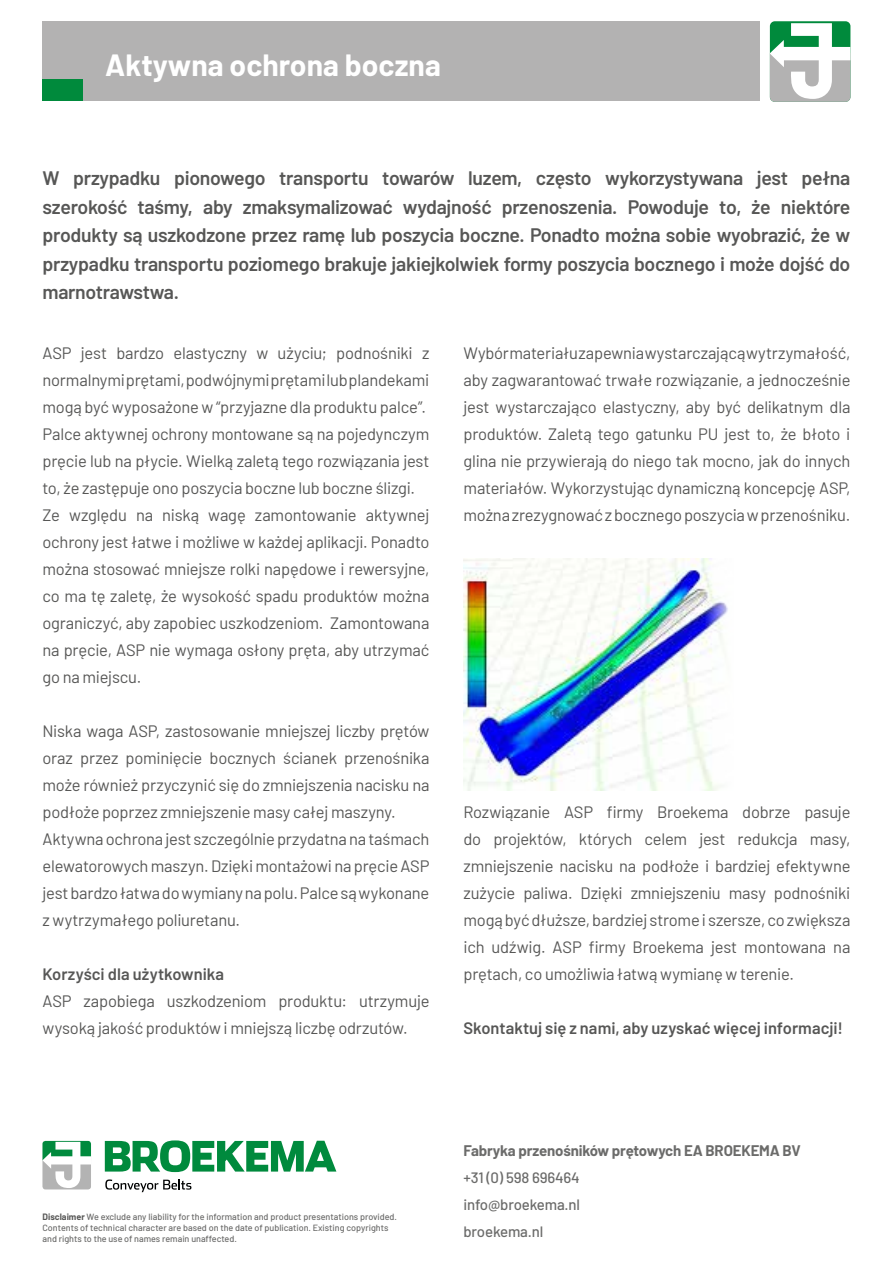
<style>
.page{position:relative;width:893px;height:1263px;background:#fff}
.page>*{position:absolute;margin:0;border:0;box-sizing:border-box;transform-origin:0 0}
.t1{font:700 30px "Barlow";color:#fff}
.t2{font:600 19.5px/28.5px "Barlow";letter-spacing:-.015em;color:#575756;text-align:justify}
.t3{font:16.5px/27px "Barlow";letter-spacing:-.01em;color:#575756}
.t4{font:600 16.5px "Barlow";color:#575756}
.t5{font:500 15px/27px "Barlow";letter-spacing:-.01em;color:#6b6b6a;text-align:justify}
.t6{font:700 15px "Barlow";letter-spacing:-.01em;color:#6b6b6a}
.t7{font:500 9px/10.8px "Barlow";color:#6b6b6a}
.s1{font-weight:700;color:#575756}
</style>
<div class="page">
<img style="left:463px;top:558px;width:265px;height:233px">
<div style="left:43px;top:21px;width:717px;height:80px;background:#b3b2b2"></div>
<div style="left:43px;top:79px;width:40px;height:22px;background:#008a3c"></div>
<div style="left:770px;top:21px;width:80px;height:81px;background:#008a3c;border-radius:5px"></div>
<svg style="left:770px;top:23px;width:80px;height:79px"></svg>
<svg style="left:42px;top:1141px;width:49px;height:48px"></svg>
<svg style="left:105px;top:1140px;width:231px;height:32px"></svg>
<svg style="left:105px;top:1179px;width:86px;height:13px"></svg>
<h1 class="t1" style="left:105px;top:43px;width:337px">Aktywna ochrona boczna</h1>
<p class="t2" style="left:43px;top:162px;width:809px">W przypadku pionowego transportu towarów luzem, często wykorzystywana jest pełna szerokość taśmy, aby zmaksymalizować wydajność przenoszenia. Powoduje to, że niektóre produkty są uszkodzone przez ramę lub poszycia boczne. Ponadto można sobie wyobrazić, że w przypadku transportu poziomego brakuje jakiejkolwiek formy poszycia bocznego i może dojść do marnotrawstwa.</p>
<p class="t3" style="left:43px;top:338px;width:388px">ASP jest bardzo elastyczny w użyciu; podnośniki z normalnymi prętami, podwójnymi prętami lub plandekami mogą być wyposażone w “przyjazne dla produktu palce”.<br>Palce aktywnej ochrony montowane są na pojedynczym pręcie lub na płycie. Wielką zaletą tego rozwiązania jest to, że zastępuje ono poszycia boczne lub boczne ślizgi.<br>Ze względu na niską wagę zamontowanie aktywnej ochrony jest łatwe i możliwe w każdej aplikacji. Ponadto można stosować mniejsze rolki napędowe i rewersyjne, co ma tę zaletę, że wysokość spadu produktów można ograniczyć, aby zapobiec uszkodzeniom. Zamontowana na pręcie, ASP nie wymaga osłony pręta, aby utrzymać go na miejscu.</p>
<p class="t3" style="left:43px;top:716px;width:388px">Niska waga ASP, zastosowanie mniejszej liczby prętów oraz przez pominięcie bocznych ścianek przenośnika może również przyczynić się do zmniejszenia nacisku na podłoże poprzez zmniejszenie masy całej maszyny.<br>Aktywna ochrona jest szczególnie przydatna na taśmach elewatorowych maszyn. Dzięki montażowi na pręcie ASP jest bardzo łatwa do wymiany na polu. Palce są wykonane z wytrzymałego poliuretanu.</p>
<p class="t4" style="left:43px;top:962px;width:183px">Korzyści dla użytkownika</p>
<p class="t3" style="left:43px;top:986px;width:388px">ASP zapobiega uszkodzeniom produktu: utrzymuje wysoką jakość produktów i mniejszą liczbę odrzutów.</p>
<p class="t3" style="left:463px;top:338px;width:388px;text-align:justify">Wybór materiału zapewnia wystarczającą wytrzymałość, aby zagwarantować trwałe rozwiązanie, a jednocześnie jest wystarczająco elastyczny, aby być delikatnym dla produktów. Zaletą tego gatunku PU jest to, że błoto i glina nie przywierają do niego tak mocno, jak do innych materiałów. Wykorzystując dynamiczną koncepcję ASP, można zrezygnować z bocznego poszycia w przenośniku.</p>
<p class="t3" style="left:463px;top:797px;width:388px;text-align:justify">Rozwiązanie ASP firmy Broekema dobrze pasuje do projektów, których celem jest redukcja masy, zmniejszenie nacisku na podłoże i bardziej efektywne zużycie paliwa. Dzięki zmniejszeniu masy podnośniki mogą być dłuższe, bardziej strome i szersze, co zwiększa ich udźwig. ASP firmy Broekema jest montowana na prętach, co umożliwia łatwą wymianę w terenie.</p>
<p class="t4" style="left:463px;top:1016px;width:381px">Skontaktuj się z nami, aby uzyskać więcej informacji!</p>
<p class="t7" style="left:43px;top:1211px;width:356px"><span class="s1">Disclaimer</span> We exclude any liability for the information and product presentations provided.<br>Contents of technical character are based on the date of publication. Existing copyrights and rights to the use of names remain unaffected.</p>
<p class="t6" style="left:463px;top:1140px;width:339px">Fabryka przenośników prętowych EA BROEKEMA BV</p>
<p class="t5" style="left:463px;top:1163px;width:118px">+31 (0) 598 696464 info@broekema.nl broekema.nl</p>
</div>
